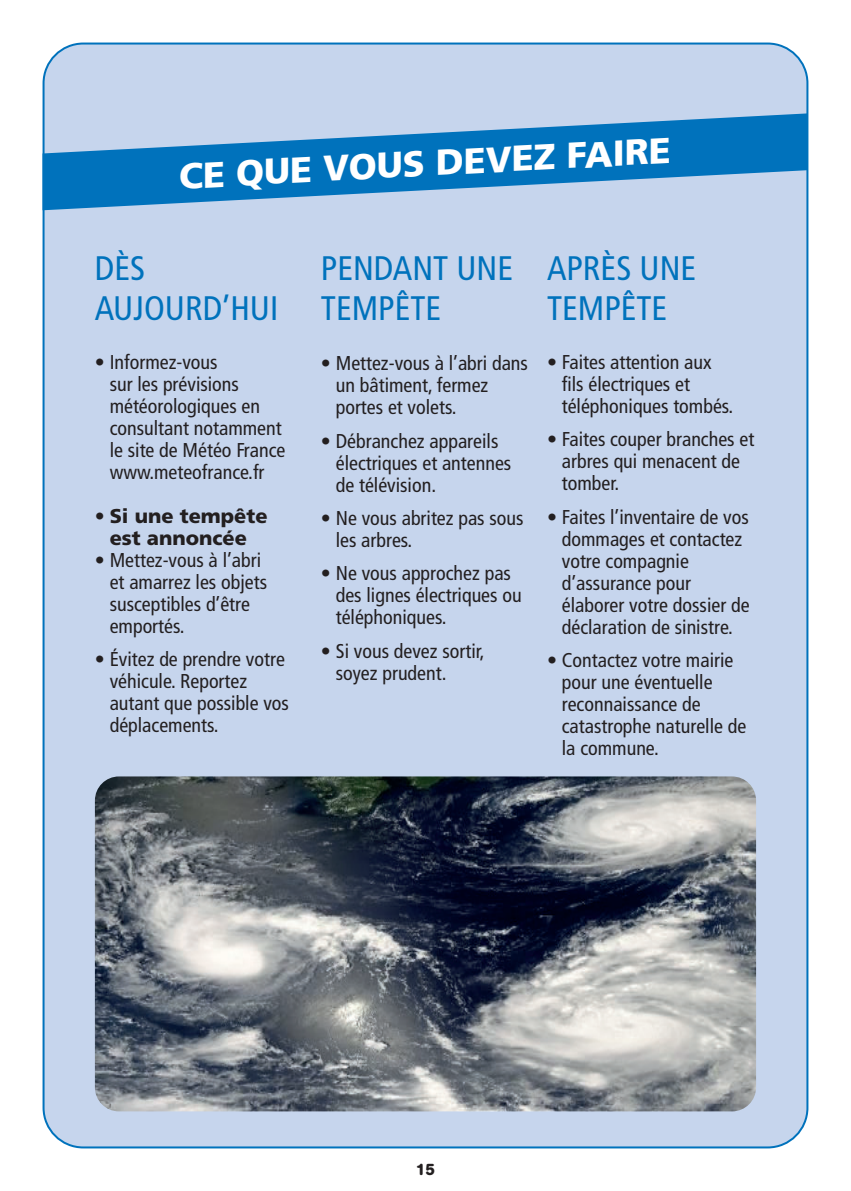
<style>
.page{position:relative;width:851px;height:1191px;background:#fff}
.page>*{position:absolute;margin:0;border:0;box-sizing:border-box;transform-origin:0 0}
.t1{font:900 36px "Frutiger";color:#fff}
.t2{font:condensed 34px/40.8px "Frutiger";color:#0072bc}
.t3{font:condensed 20px/22px "Frutiger";color:#231f20}
.t4{font:900 20px/22px "Frutiger";color:#231f20;text-align:center}
.t5{font:700 16px "AG Book Rounded";color:#231f20}
.s1{font-weight:400;font-stretch:condensed}
</style>
<div class="page">
<div style="left:44px;top:44px;width:763px;height:1103px;background:#c6d5ed;border-radius:40px"></div>
<svg style="left:43px;top:113px;width:764px;height:97px;fill:#0072bc"></svg>
<img style="left:95px;top:776px;width:661px;height:335px">
<h1 class="t1" style="left:177px;top:154px;width:494px;rotate:-3deg">CE QUE VOUS DEVEZ FAIRE</h1>
<h2 class="t2" style="left:95px;top:248px;width:185px">DÈS<br>AUJOURD’HUI</h2>
<p class="t3" style="left:110px;top:351px;width:177px;text-indent:-15px">• Informez-vous<br>sur les prévisions météorologiques en consultant notamment le site de Météo France www.meteofrance.fr</p>
<p class="t4" style="left:95px;top:504px;width:174px"><span class="s1">•</span> Si une tempête est annoncée</p>
<p class="t3" style="left:110px;top:549px;width:159px;text-indent:-15px">• Mettez-vous à l’abri et amarrez les objets susceptibles d’être emportés.</p>
<p class="t3" style="left:110px;top:648px;width:181px;text-indent:-15px">• Évitez de prendre votre véhicule. Reportez autant que possible vos déplacements.</p>
<h2 class="t2" style="left:321px;top:248px;width:194px">PENDANT UNE<br>TEMPÊTE</h2>
<p class="t3" style="left:336px;top:352px;width:194px;text-indent:-15px">• Mettez-vous à l’abri dans un bâtiment, fermez portes et volets.</p>
<p class="t3" style="left:336px;top:430px;width:177px;text-indent:-15px">• Débranchez appareils électriques et antennes de télévision.</p>
<p class="t3" style="left:336px;top:507px;width:189px;text-indent:-15px">• Ne vous abritez pas sous les arbres.</p>
<p class="t3" style="left:336px;top:562px;width:187px;text-indent:-15px">• Ne vous approchez pas des lignes électriques ou téléphoniques.</p>
<p class="t3" style="left:336px;top:640px;width:150px;text-indent:-15px">• Si vous devez sortir, soyez prudent.</p>
<h2 class="t2" style="left:547px;top:248px;width:151px">APRÈS UNE<br>TEMPÊTE</h2>
<p class="t3" style="left:561px;top:351px;width:173px;text-indent:-15px">• Faites attention aux fils électriques et téléphoniques tombés.</p>
<p class="t3" style="left:561px;top:428px;width:194px;text-indent:-15px">• Faites couper branches et arbres qui menacent de tomber.</p>
<p class="t3" style="left:561px;top:506px;width:189px;text-indent:-15px">• Faites l’inventaire de vos dommages et contactez votre compagnie d’assurance pour élaborer votre dossier de déclaration de sinistre.</p>
<p class="t3" style="left:561px;top:649px;width:186px;text-indent:-15px">• Contactez votre mairie pour une éventuelle reconnaissance de catastrophe naturelle de la commune.</p>
<p class="t5" style="left:416px;top:1160px;width:21px">15</p>
</div>
